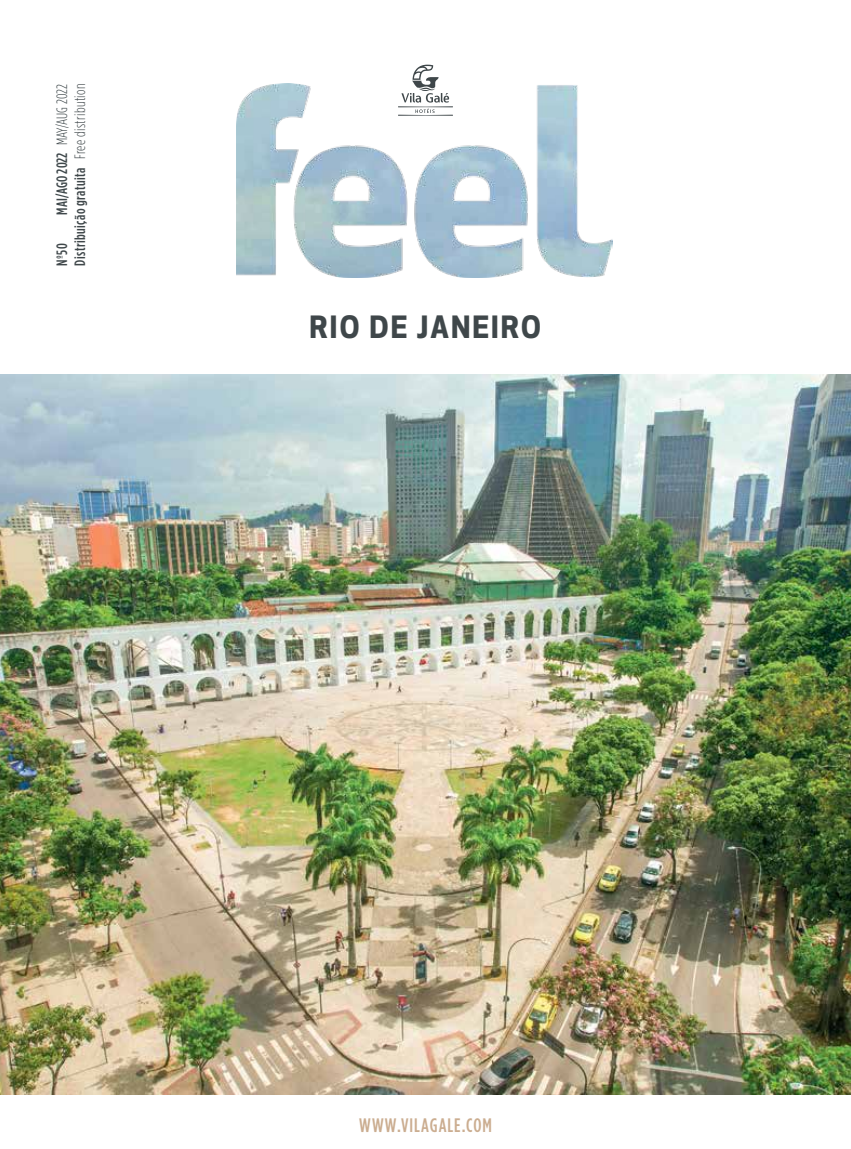
<style>
.page{position:relative;width:851px;height:1149px;background:#fff}
.page>*{position:absolute;margin:0;border:0;box-sizing:border-box;transform-origin:0 0}
.t1{font:700 30px "Apex New";letter-spacing:.06em;color:#3f474a}
.t2{font:500 19.5px "Gotham Condensed";letter-spacing:.05em;color:#cbad90}
.t3{font:500 15px/18px "Gotham Condensed";letter-spacing:.025em;color:#3f474a;text-align:right}
.s1{color:#3f484b}
.s2{font-weight:300;color:#3f484b}
.s3{font-weight:300}
</style>
<div class="page">
<svg style="left:412px;top:65px;width:27px;height:18px"></svg>
<img style="left:236px;top:83px;width:377px;height:194px">
<img style="left:0;top:374px;width:850px;height:720px">
<p class="t3" style="left:53px;top:265px;width:183px;rotate:-90deg"><span class="s1">MAI/AGO 2022</span> <span class="s2">MAY/AUG 2022<br></span>Distribuição gratuita <span class="s3">Free distribution</span></p>
<p class="t3" style="left:53px;top:265px;width:24px;rotate:-90deg">Nº50</p>
<h1 class="t1" style="left:309px;top:305px;width:233px">RIO DE JANEIRO</h1>
<h2 class="t2" style="left:359px;top:1113px;width:134px">WWW.VILAGALE.COM</h2>
</div>
